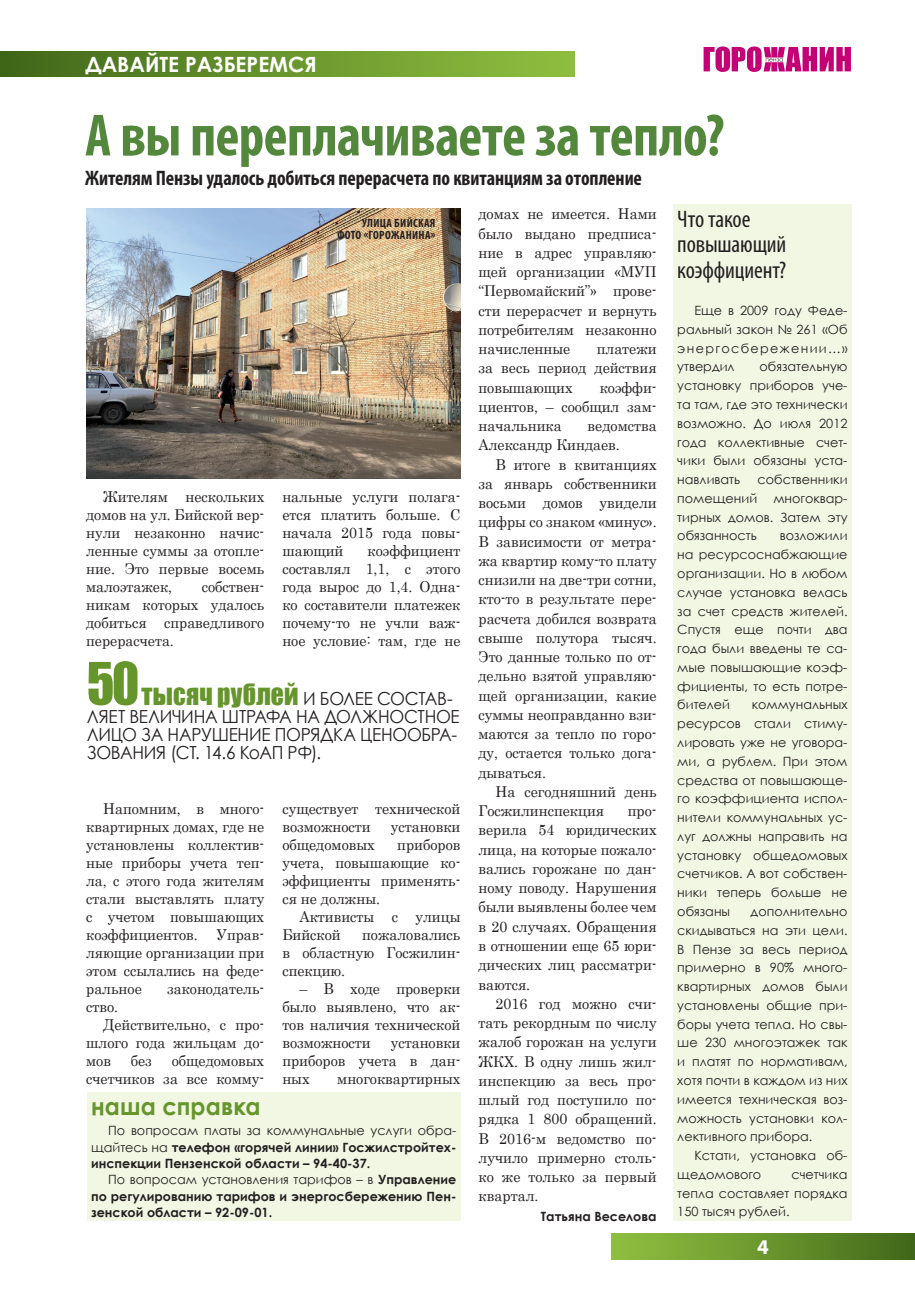
<style>
.page{position:relative;width:915px;height:1306px;background:#fff}
.page>*{position:absolute;margin:0;border:0;box-sizing:border-box;transform-origin:0 0}
.t1{font:700 condensed 60px "Myriad Pro";letter-spacing:-.01em;color:#53883c;scale:.95 1}
.t2{font:condensed 24px/25.5px "Myriad Pro";letter-spacing:-.005em;color:#231f20}
.t3{font:700 24px "Century Gothic";letter-spacing:.005em;color:#66952c;scale:.95 1}
.t4{font:700 condensed 21px "Myriad Pro";letter-spacing:-.005em;color:#231f20;scale:.95 1}
.t5{font:700 21px "Century Gothic";color:#fff}
.t6{font:700 21px "Myriad Pro";color:#fff}
.t7{font:18px/18.1px "Century Gothic";letter-spacing:-.015em;color:#231f20;scale:.95 1}
.t8{font:15px/19.2px "Century";color:#231f20;text-align:justify;scale:.95 1}
.t9{font:12.75px/18.8px "Century Gothic";color:#231f20;text-align:justify}
.t10{font:700 12.75px/16.4px "Century Gothic";color:#231f20;text-align:justify}
.t11{font:700 condensed 12px/12px "Myriad Pro";letter-spacing:.025em;color:#231f20;text-align:right}
.s1{font-family:"Impact";font-size:54px;color:#66952c}
.s2{font-family:"Impact";font-size:27px;color:#66952c}
.s3{font-weight:400}
</style>
<div class="page">
<svg style="left:914px;top:1233px;width:1px;height:26px"></svg>
<svg style="left:703px;top:46px;width:147px;height:26px"></svg>
<div style="left:611px;top:1233px;width:303px;height:26px;background:linear-gradient(to right,#91c240,#42691b)"></div>
<div style="left:0;top:51px;width:574px;height:26px;background:linear-gradient(to right,#40681a,#90c140)"></div>
<div style="left:672px;top:204px;width:179px;height:1016px;background:#f2f7e4"></div>
<img style="left:86px;top:208px;width:374px;height:270px">
<div style="left:87px;top:1092px;width:373px;height:129px;background:#f2f7e4"></div>
<h3 class="t5" style="left:85px;top:48px;width:233px">ДАВАЙТЕ РАЗБЕРЕМСЯ</h3>
<h1 class="t1" style="left:85px;top:98px;width:674px">А вы переплачиваете за тепло?</h1>
<h3 class="t4" style="left:85px;top:165px;width:587px">Жителям Пензы удалось добиться перерасчета по квитанциям за отопление</h3>
<h2 class="t2" style="left:677px;top:206px;width:110px">Что такое повышающий коэффициент?</h2>
<p class="t9" style="left:677px;top:301px;width:172px;text-indent:17px">Еще в 2009 году Феде&shy;ральный закон № 261 «Об энергосбережении…» утвердил</p>
<p class="t8" style="left:478px;top:203px;width:189px">домах не имеется. Нами было выдано предписа&shy;ние в адрес управляю&shy;щей организации «МУП “Первомайский”» прове&shy;сти перерасчет и вернуть потребителям незаконно начисленные</p>
<p class="t11" style="left:337px;top:217px;width:99px">УЛИЦА БИЙСКАЯ<br>ФОТО «ГОРОЖАНИНА»</p>
<p class="t8" style="left:478px;top:338px;width:189px;text-indent:118px">платежи за весь период действия повышающих</p>
<p class="t9" style="left:677px;top:357px;width:172px;text-indent:82px">обязательную установку приборов уче&shy;та там, где это технически возможно. До июля 2012 года коллективные счет&shy;чики были обязаны уста&shy;навливать</p>
<p class="t8" style="left:478px;top:376px;width:189px;text-indent:121px">коэффи&shy;циентов, – сообщил зам&shy;начальника</p>
<p class="t8" style="left:478px;top:415px;width:189px;text-indent:109px">ведомства<br>Александр Киндаев.</p>
<p class="t8" style="left:478px;top:453px;width:189px;text-indent:17px">В итоге в квитанциях за январь собственники восьми домов увидели цифры со знаком «минус».<br>В зависимости от метра&shy;жа квартир кому-то плату снизили на две-три сотни, кто-то в результате пере&shy;расчета добился возврата свыше полутора тысяч.<br>Это данные только по от&shy;дельно взятой управляю&shy;щей организации, какие суммы неоправданно взи&shy;маются за тепло по горо&shy;ду, остается только дога&shy;дываться.</p>
<p class="t8" style="left:478px;top:780px;width:189px;text-indent:17px">На сегодняшний день<br>Госжилинспекция</p>
<p class="t9" style="left:757px;top:470px;width:91px">собственники</p>
<p class="t8" style="left:86px;top:486px;width:189px;line-height:18px;text-indent:17px">Жителям нескольких домов на ул. Бийской вер&shy;нули незаконно начис&shy;ленные суммы за отопле&shy;ние. Это первые восемь малоэтажек,</p>
<p class="t9" style="left:677px;top:488px;width:81px">помещений</p>
<p class="t8" style="left:282px;top:486px;width:189px;line-height:18px">нальные услуги полага&shy;ется платить больше. С начала 2015 года повы&shy;шающий</p>
<p class="t9" style="left:677px;top:488px;width:172px;text-indent:96px">многоквар&shy;тирных домов. Затем эту обязанность</p>
<p class="t9" style="left:677px;top:526px;width:172px;text-indent:102px">возложили на ресурсоснабжающие организации. Но в любом случае установка велась за счет средств жителей.<br>Спустя еще почти два года были введены те са&shy;мые повышающие коэф&shy;фициенты, то есть потре&shy;бителей</p>
<p class="t8" style="left:282px;top:540px;width:189px;line-height:18px;text-indent:85px">коэффициент составлял 1,1, с этого года вырос до 1,4. Одна&shy;ко составители платежек почему-то не учли важ&shy;ное условие: там, где не</p>
<p class="t8" style="left:86px;top:576px;width:189px;line-height:18px;text-indent:116px">собствен&shy;никам которых удалось добиться справедливого перерасчета.</p>
<p class="t7" style="left:87px;top:688px;width:394px"><span class="s1">50</span><span class="s2">тысяч рублей</span> И БОЛЕЕ СОСТАВ-<br>ЛЯЕТ ВЕЛИЧИНА ШТРАФА НА ДОЛЖНОСТНОЕ<br>ЛИЦО ЗА НАРУШЕНИЕ ПОРЯДКА ЦЕНООБРА-<br>ЗОВАНИЯ (СТ. 14.6 КоАП РФ).</p>
<p class="t9" style="left:677px;top:695px;width:172px;text-indent:74px">коммунальных ресурсов стали стиму&shy;лировать уже не уговора&shy;ми, а рублем. При этом средства от повышающе&shy;го коэффициента испол&shy;нители коммунальных ус&shy;луг должны направить на установку общедомовых счетчиков. А вот собствен&shy;ники теперь больше не обязаны</p>
<p class="t8" style="left:86px;top:798px;width:189px;line-height:18px;text-indent:17px">Напомним, в много&shy;квартирных домах, где не установлены коллектив&shy;ные приборы учета теп&shy;ла, с этого года жителям стали выставлять плату с учетом повышающих коэффициентов. Управ&shy;ляющие организации при этом ссылались на феде&shy;ральное</p>
<p class="t8" style="left:282px;top:798px;width:189px;line-height:18px">существует технической возможности</p>
<p class="t8" style="left:478px;top:800px;width:189px;text-indent:149px">про&shy;верила 54 юридических лица, на которые пожало&shy;вались горожане по дан&shy;ному поводу. Нарушения были выявлены более чем в 20 случаях. Обращения в отношении еще 65 юри&shy;дических лиц рассматри&shy;ваются.</p>
<p class="t8" style="left:478px;top:992px;width:189px;text-indent:17px">2016 год можно счи&shy;тать рекордным по числу жалоб горожан на услуги ЖКХ. В одну лишь жил&shy;инспекцию за весь про&shy;шлый год поступило по&shy;рядка 1 800 обращений.<br>В 2016-м ведомство по&shy;лучило примерно столь&shy;ко же только за первый квартал.</p>
<p class="t10" style="left:540px;top:1207px;width:117px">Татьяна Веселова</p>
<p class="t8" style="left:390px;top:815px;width:75px">установки</p>
<p class="t8" style="left:282px;top:834px;width:189px;line-height:18px;text-indent:115px">приборов учета, повышающие ко&shy;эффициенты применять&shy;ся не должны.</p>
<p class="t8" style="left:282px;top:906px;width:189px;line-height:18px;text-indent:17px">Активисты с улицы<br>Бийской</p>
<p class="t8" style="left:282px;top:833px;width:99px">общедомовых</p>
<p class="t9" style="left:677px;top:901px;width:172px;text-indent:73px">дополнительно скидываться на эти цели.<br>В Пензе за весь период примерно в 90% много&shy;квартирных домов были установлены общие при&shy;боры учета тепла. Но свы&shy;ше 230 многоэтажек так и платят по нормативам, хотя почти в каждом из них имеется техническая воз&shy;можность установки кол&shy;лективного прибора.</p>
<p class="t9" style="left:677px;top:1145px;width:172px;text-indent:17px">Кстати, установка об&shy;щедомового</p>
<p class="t8" style="left:282px;top:924px;width:189px;line-height:18px;text-indent:80px">пожаловались в областную Госжилин&shy;спекцию.</p>
<p class="t8" style="left:282px;top:978px;width:189px;line-height:18px;text-indent:17px">– В ходе проверки было выявлено, что ак&shy;тов наличия технической возможности</p>
<p class="t8" style="left:167px;top:977px;width:104px">законодатель-</p>
<p class="t8" style="left:86px;top:995px;width:35px">ство.</p>
<p class="t8" style="left:103px;top:1013px;width:171px">Действительно, с про-</p>
<p class="t8" style="left:86px;top:1031px;width:189px">шлого года жильцам до-</p>
<p class="t8" style="left:86px;top:1049px;width:28px">мов</p>
<p class="t8" style="left:131px;top:1049px;width:24px">без</p>
<p class="t8" style="left:282px;top:1031px;width:189px;line-height:18px;text-indent:108px">установки приборов учета в дан&shy;ных</p>
<p class="t8" style="left:86px;top:1050px;width:189px;line-height:18px;text-align:right">общедомовых<br>счетчиков за все комму-</p>
<p class="t8" style="left:337px;top:1067px;width:131px">многоквартирных</p>
<h2 class="t3" style="left:91px;top:1087px;width:180px">наша справка</h2>
<p class="t10" style="left:91px;top:1121px;width:367px;text-indent:17px"><span class="s3">По вопросам платы за коммунальные услуги обра&shy;щайтесь на</span> телефон «горячей линии» Госжилстройтех&shy;инспекции Пензенской области – 94-40-37.</p>
<p class="t10" style="left:91px;top:1170px;width:367px;text-indent:17px"><span class="s3">По вопросам установления тарифов – в</span> Управление по регулированию тарифов и энергосбережению Пен&shy;зенской области – 92-09-01.</p>
<p class="t9" style="left:677px;top:1164px;width:172px;text-indent:114px">счетчика тепла составляет порядка 150 тысяч рублей.</p>
<h3 class="t6" style="left:757px;top:1233px;width:13px">4</h3>
</div>
